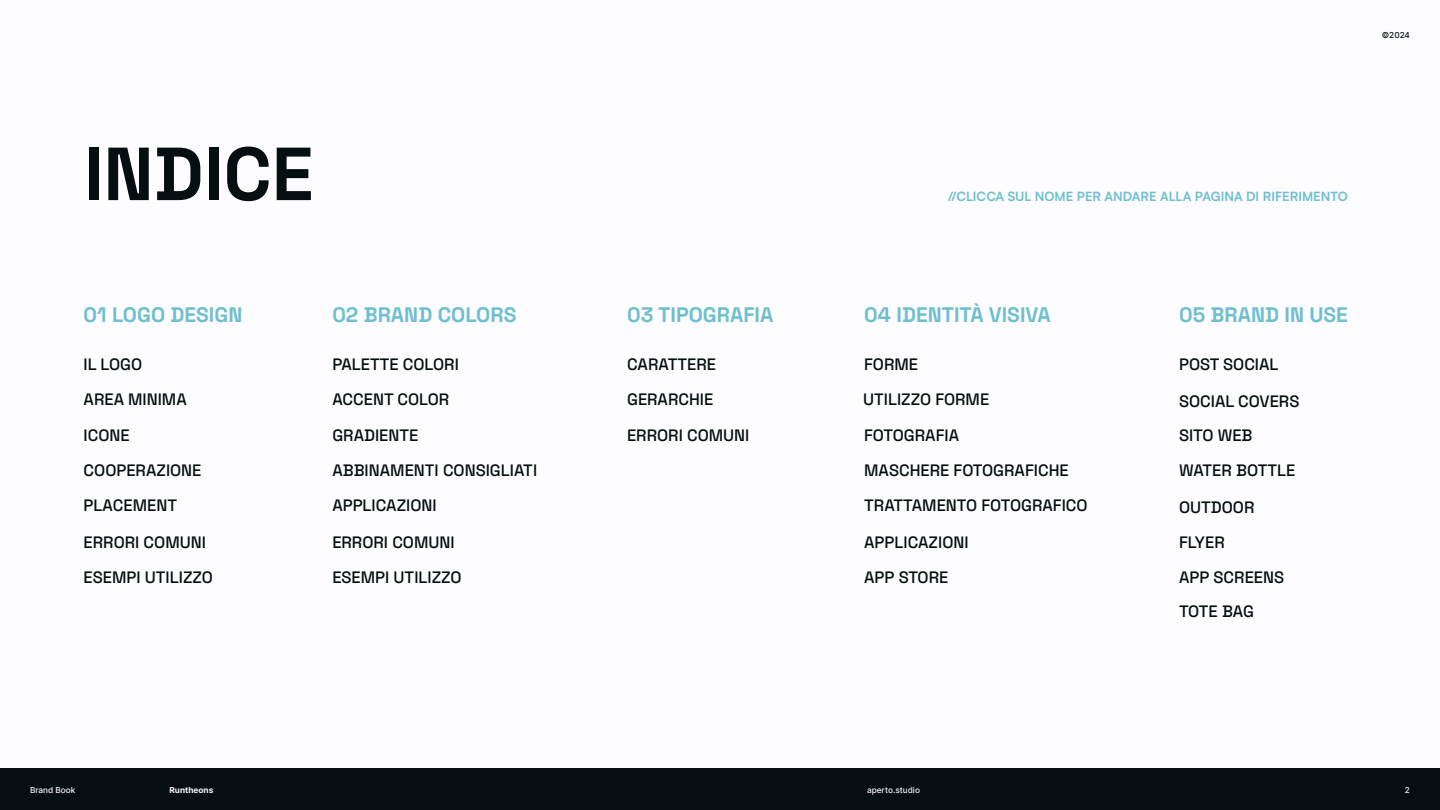
<style>
.page{position:relative;width:1440px;height:810px;background:#fff}
.page>*{position:absolute;margin:0;border:0;box-sizing:border-box;transform-origin:0 0}
.t1{font:300 75px "Space Grotesk";color:#050e10}
.t2{font:300 21px "Space Grotesk";color:#6ebfcf}
.t3{font:300 16.5px/35.3px "Space Grotesk";color:#050e10}
.t4{font:700 12.75px "Satoshi Variable";color:#6ebfcf}
.t5{font:500 8.25px "Inter";color:#f6f3ff}
.t6{font:700 8.25px "Inter";color:#f6f3ff}
.t7{font:500 8.25px "Inter";color:#050e10}
</style>
<div class="page">
<div style="left:0;top:769px;width:1440px;height:41px;background:#050e10"></div>
<h1 class="t1" style="left:84px;top:119px;width:231px">INDICE</h1>
<p class="t2" style="left:84px;top:300px;width:160px">01 LOGO DESIGN</p>
<p class="t3" style="left:84px;top:346px;width:105px">IL LOGO<br>AREA MINIMA<br>ICONE</p>
<p class="t2" style="left:332px;top:300px;width:186px">02 BRAND COLORS</p>
<p class="t3" style="left:332px;top:346px;width:128px">PALETTE COLORI<br>ACCENT COLOR<br>GRADIENTE</p>
<p class="t3" style="left:84px;top:452px;width:119px">COOPERAZIONE</p>
<p class="t3" style="left:332px;top:452px;width:206px">ABBINAMENTI CONSIGLIATI</p>
<p class="t3" style="left:84px;top:487px;width:95px">PLACEMENT</p>
<p class="t3" style="left:332px;top:487px;width:106px">APPLICAZIONI</p>
<p class="t3" style="left:84px;top:524px;width:131px;line-height:34.9px">ERRORI COMUNI<br>ESEMPI UTILIZZO</p>
<p class="t3" style="left:332px;top:524px;width:131px;line-height:34.9px">ERRORI COMUNI<br>ESEMPI UTILIZZO</p>
<p class="t2" style="left:627px;top:300px;width:148px">03 TIPOGRAFIA</p>
<p class="t3" style="left:627px;top:346px;width:124px">CARATTERE<br>GERARCHIE<br>ERRORI COMUNI</p>
<p class="t7" style="left:1382px;top:29px;width:30px">©2024</p>
<p class="t4" style="left:948px;top:186px;width:401px">//CLICCA SUL NOME PER ANDARE ALLA PAGINA DI RIFERIMENTO</p>
<p class="t2" style="left:864px;top:300px;width:188px">04 IDENTITÀ VISIVA</p>
<p class="t3" style="left:863px;top:346px;width:128px;line-height:34.9px">FORME<br>UTILIZZO FORME</p>
<p class="t3" style="left:864px;top:417px;width:96px">FOTOGRAFIA</p>
<p class="t3" style="left:864px;top:452px;width:206px">MASCHERE FOTOGRAFICHE</p>
<p class="t3" style="left:864px;top:487px;width:225px">TRATTAMENTO FOTOGRAFICO</p>
<p class="t3" style="left:864px;top:523px;width:106px">APPLICAZIONI</p>
<p class="t3" style="left:864px;top:558px;width:86px">APP STORE</p>
<p class="t2" style="left:1179px;top:300px;width:170px">05 BRAND IN USE</p>
<p class="t3" style="left:1179px;top:346px;width:101px">POST SOCIAL</p>
<p class="t3" style="left:1179px;top:383px;width:122px">SOCIAL COVERS</p>
<p class="t3" style="left:1179px;top:417px;width:75px">SITO WEB</p>
<p class="t3" style="left:1179px;top:452px;width:118px">WATER BOTTLE</p>
<p class="t3" style="left:1179px;top:488px;width:77px">OUTDOOR</p>
<p class="t3" style="left:1179px;top:524px;width:107px;line-height:34.9px">FLYER<br>APP SCREENS</p>
<p class="t3" style="left:1179px;top:593px;width:77px">TOTE BAG</p>
<p class="t5" style="left:30px;top:784px;width:47px">Brand Book</p>
<p class="t6" style="left:170px;top:784px;width:45px">Runtheons</p>
<p class="t5" style="left:867px;top:784px;width:54px">aperto.studio</p>
<p class="t5" style="left:1405px;top:784px;width:7px">2</p>
</div>
